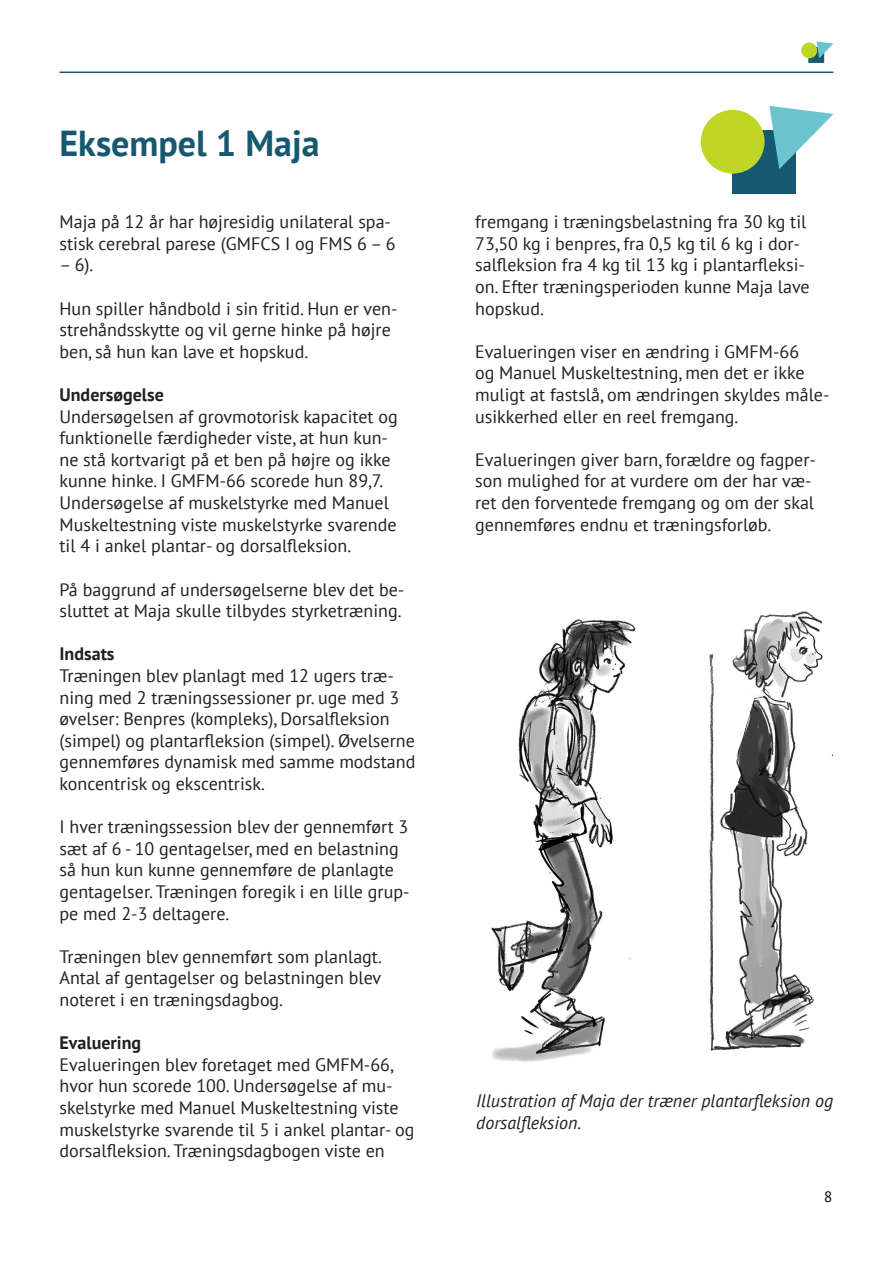
<style>
.page{position:relative;width:893px;height:1263px;background:#fff}
.page>*{position:absolute;margin:0;border:0;box-sizing:border-box;transform-origin:0 0}
.t1{font:700 36px "PT Sans";color:#15586f}
.t2{font:18px/21.6px "PT Sans";color:#231f20}
.t3{font:italic 18px/21.6px "PT Sans";color:#231f20}
.t4{font:700 18px "PT Sans";color:#231f20}
.t5{font:15px "PT Sans";color:#000}
</style>
<div class="page">
<hr style="left:60px;top:72px;width:773px;height:1px;background:#15586f">
<svg style="left:808px;top:55px;width:16px;height:8px"></svg>
<div style="left:802px;top:43px;width:14px;height:15px;background:#c0d627;border-radius:50%"></div>
<div style="left:801px;top:42px;width:16px;height:16px;border:2px solid #c0d627;border-radius:50%"></div>
<svg style="left:816px;top:41px;width:18px;height:19px"></svg>
<div style="left:732px;top:130px;width:64px;height:64px;background:#15586f"></div>
<div style="left:701px;top:110px;width:64px;height:64px;background:#c0d627;border-radius:50%"></div>
<svg style="left:769px;top:106px;width:64px;height:63px"></svg>
<img style="left:491px;top:619px;width:145px;height:443px">
<img style="left:709px;top:611px;width:124px;height:440px">
<svg style="left:720px;top:693px;width:39px;height:99px"></svg>
<img style="left:709px;top:666px;width:11px;height:174px">
<p class="t1" style="left:60px;top:119px;width:262px">Eksempel 1 Maja</p>
<p class="t2" style="left:60px;top:211px;width:337px">Maja på 12 år har højresidig unilateral spa&shy;stisk cerebral parese (GMFCS I og FMS 6 – 6</p>
<p class="t2" style="left:60px;top:254px;width:35px">– 6).</p>
<p class="t2" style="left:60px;top:297px;width:340px">Hun spiller håndbold i sin fritid. Hun er ven&shy;strehåndsskytte og vil gerne hinke på højre ben, så hun kan lave et hopskud.</p>
<p class="t4" style="left:60px;top:383px;width:106px">Undersøgelse</p>
<p class="t2" style="left:60px;top:405px;width:340px">Undersøgelsen af grovmotorisk kapacitet og funktionelle færdigheder viste, at hun kun&shy;ne stå kortvarigt på et ben på højre og ikke kunne hinke. I GMFM-66 scorede hun 89,7.<br>Undersøgelse af muskelstyrke med Manuel Muskeltestning viste muskelstyrke svarende til 4 i ankel plantar- og dorsalfleksion.</p>
<p class="t2" style="left:60px;top:578px;width:346px">På baggrund af undersøgelserne blev det be&shy;sluttet at Maja skulle tilbydes styrketræning.</p>
<p class="t4" style="left:60px;top:642px;width:57px">Indsats</p>
<p class="t2" style="left:60px;top:664px;width:357px">Træningen blev planlagt med 12 ugers træ&shy;ning med 2 træningssessioner pr. uge med 3 øvelser: Benpres (kompleks), Dorsalfleksion (simpel) og plantarfleksion (simpel). Øvelserne gennemføres dynamisk med samme modstand koncentrisk og ekscentrisk.</p>
<p class="t2" style="left:60px;top:815px;width:352px">I hver træningssession blev der gennemført 3 sæt af 6 - 10 gentagelser, med en belastning så hun kun kunne gennemføre de planlagte gentagelser. Træningen foregik i en lille grup&shy;pe med 2-3 deltagere.</p>
<p class="t2" style="left:60px;top:945px;width:324px;text-align:justify">Træningen blev gennemført som planlagt.<br>Antal af gentagelser og belastningen blev noteret i en træningsdagbog.</p>
<p class="t4" style="left:60px;top:1031px;width:83px">Evaluering</p>
<p class="t2" style="left:60px;top:1053px;width:356px">Evalueringen blev foretaget med GMFM-66, hvor hun scorede 100. Undersøgelse af mu&shy;skelstyrke med Manuel Muskeltestning viste muskelstyrke svarende til 5 i ankel plantar- og dorsalfleksion. Træningsdagbogen viste en</p>
<p class="t2" style="left:475px;top:211px;width:336px">fremgang i træningsbelastning fra 30 kg til 73,50 kg i benpres, fra 0,5 kg til 6 kg i dor&shy;salfleksion fra 4 kg til 13 kg i plantarfleksi&shy;on. Efter træningsperioden kunne Maja lave hopskud.</p>
<p class="t2" style="left:475px;top:340px;width:356px">Evalueringen viser en ændring i GMFM-66<br>og Manuel Muskeltestning, men det er ikke muligt at fastslå, om ændringen skyldes måle&shy;usikkerhed eller en reel fremgang.</p>
<p class="t2" style="left:475px;top:448px;width:342px">Evalueringen giver barn, forældre og fagper&shy;son mulighed for at vurdere om der har væ&shy;ret den forventede fremgang og om der skal gennemføres endnu et træningsforløb.</p>
<p class="t3" style="left:476px;top:1090px;width:358px">Illustration af Maja der træner plantarfleksion og dorsalfleksion.</p>
<p class="t5" style="left:824px;top:1187px;width:10px">8</p>
</div>
